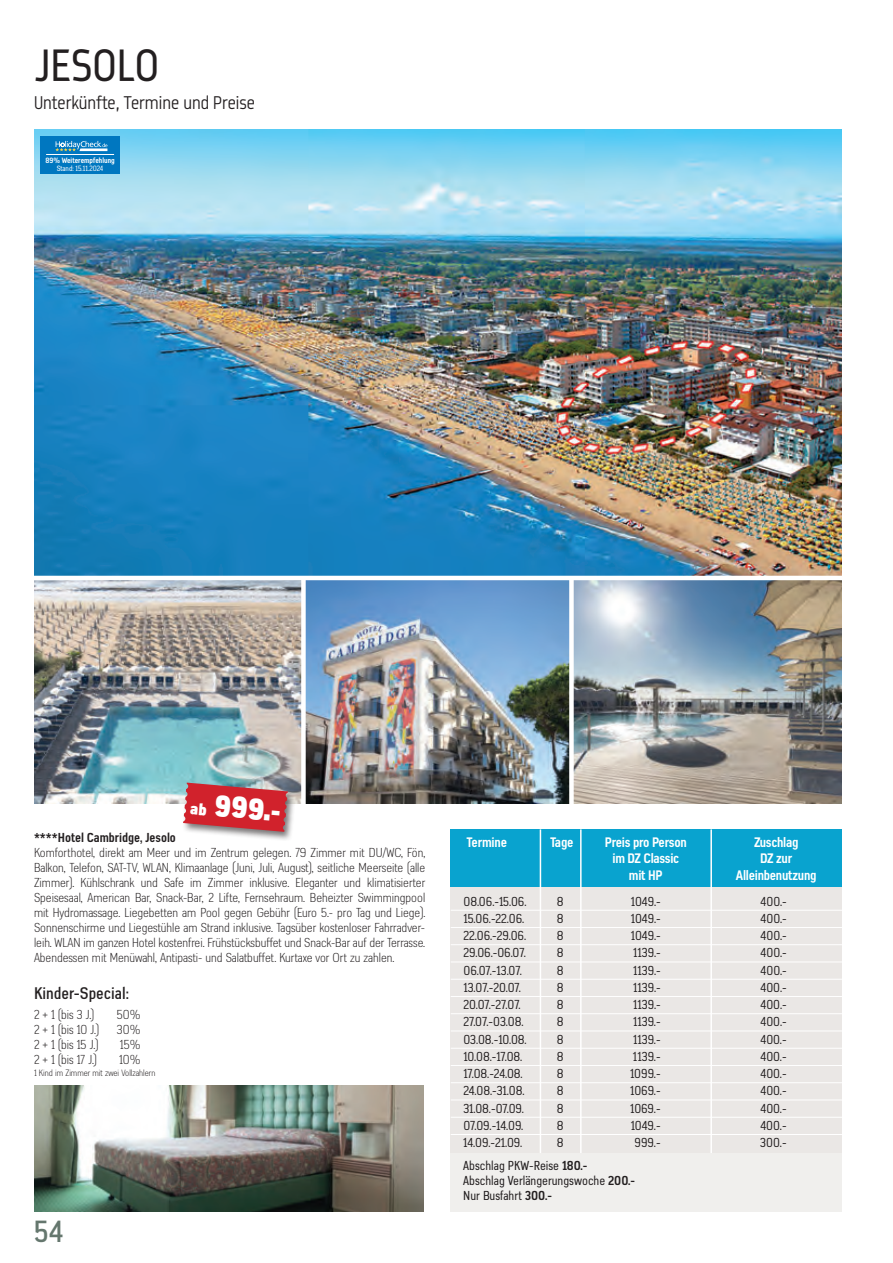
<style>
.page{position:relative;width:893px;height:1263px;background:#fff}
.page>*{position:absolute;margin:0;border:0;box-sizing:border-box;transform-origin:0 0}
.t1{font:48px "Metroflex Narrow";letter-spacing:.015em;color:#231f20}
.t2{font:500 condensed 30px "Azbuka Std";color:#65776e}
.t3{font:900 condensed 29.85px "Azbuka Std";color:#fff}
.t4{font:300 19.5px "Metroflex Narrow";color:#231f20}
.t5{font:500 condensed 16.5px "Azbuka Std";color:#231f20}
.t6{font:700 condensed 13.5px "Azbuka Std";letter-spacing:-.02em;color:#fff}
.t7{font:300 condensed 12.75px/15px "Azbuka Std";color:#231f20;text-align:justify}
.t8{font:condensed 12.75px/15px "Azbuka Std";color:#231f20}
.t9{font:700 condensed 12.75px "Azbuka Std";color:#231f20}
.t10{font:300 condensed 9px "Azbuka Std";color:#231f20}
.t11{font:700 condensed 7.5px "Azbuka Std";color:#fff}
.t12{font:condensed 7.5px "Azbuka Std";color:#fff}
.s1{font-size:15.9px}
.s2{font-weight:700}
</style>
<div class="page">
<img style="left:34px;top:129px;width:808px;height:447px">
<img style="left:34px;top:580px;width:267px;height:224px">
<img style="left:306px;top:580px;width:263px;height:224px">
<img style="left:574px;top:580px;width:268px;height:224px">
<div style="left:40px;top:136px;width:80px;height:38px;background:#0077c0"></div>
<svg style="left:55px;top:141px;width:52px;height:10px"></svg>
<hr style="left:46px;top:154px;width:68px;height:1px;background:#fff">
<div style="left:451px;top:855px;width:391px;height:333px;background:#eae7e5"></div>
<div style="left:451px;top:1153px;width:391px;height:59px;background:#f0efed"></div>
<div style="left:451px;top:829px;width:391px;height:57px;background:#09a3cf"></div>
<hr style="left:451px;top:910px;width:391px;height:1px;background:#fff">
<hr style="left:451px;top:927px;width:391px;height:1px;background:#fff">
<hr style="left:451px;top:944px;width:391px;height:1px;background:#fff">
<hr style="left:451px;top:961px;width:391px;height:1px;background:#fff">
<hr style="left:451px;top:979px;width:391px;height:1px;background:#fff">
<hr style="left:451px;top:996px;width:391px;height:1px;background:#fff">
<hr style="left:451px;top:1013px;width:391px;height:1px;background:#fff">
<hr style="left:451px;top:1030px;width:391px;height:1px;background:#fff">
<hr style="left:451px;top:1048px;width:391px;height:1px;background:#fff">
<hr style="left:451px;top:1065px;width:391px;height:1px;background:#fff">
<hr style="left:451px;top:1082px;width:391px;height:1px;background:#fff">
<hr style="left:451px;top:1099px;width:391px;height:1px;background:#fff">
<hr style="left:451px;top:1117px;width:391px;height:1px;background:#fff">
<hr style="left:451px;top:1134px;width:391px;height:1px;background:#fff">
<hr style="left:540px;top:829px;width:1px;height:324px;background:#fff">
<hr style="left:580px;top:829px;width:2px;height:324px;background:#fff">
<hr style="left:710px;top:829px;width:2px;height:324px;background:#fff">
<div style="left:181px;top:781px;width:116px;height:60px;background:#231f20;opacity:.6"></div>
<svg style="left:183px;top:782px;width:105px;height:50px;background:#c5424a"></svg>
<img style="left:34px;top:1086px;width:390px;height:126px">
<h1 class="t1" style="left:34px;top:37px;width:126px">JESOLO</h1>
<h3 class="t4" style="left:34px;top:92px;width:223px">Unterkünfte, Termine und Preise</h3>
<p class="t11" style="left:45px;top:156px;width:71px">89% Weiterempfehlung</p>
<p class="t12" style="left:57px;top:164px;width:48px">Stand: 15.11.2024</p>
<h3 class="t3" style="left:193px;top:783px;width:92px;rotate:5deg"><span class="s1">ab</span> 999.-</h3>
<p class="t9" style="left:34px;top:830px;width:143px">****Hotel Cambridge, Jesolo</p>
<p class="t7" style="left:34px;top:845px;width:393px">Komforthotel, direkt am Meer und im Zentrum gelegen. 79 Zimmer mit DU/WC, Fön, Balkon, Telefon, SAT-TV, WLAN, Klimaanlage (Juni, Juli, August), seitliche Meerseite (alle Zimmer). Kühlschrank und Safe im Zimmer inklusive. Eleganter und klimatisierter Speisesaal, American Bar, Snack-Bar, 2 Lifte, Fernsehraum. Beheizter Swimmingpool mit Hydromassage. Liegebetten am Pool gegen Gebühr (Euro 5.- pro Tag und Liege).<br>Sonnenschirme und Liegestühle am Strand inklusive. Tagsüber kostenloser Fahrradver&shy;leih. WLAN im ganzen Hotel kostenfrei. Frühstücksbuffet und Snack-Bar auf der Terrasse.<br>Abendessen mit Menüwahl, Antipasti- und Salatbuffet. Kurtaxe vor Ort zu zahlen.</p>
<p class="t5" style="left:34px;top:983px;width:96px">Kinder-Special:</p>
<p class="t7" style="left:34px;top:1007px;width:62px">2 + 1 (bis 3 J.)</p>
<p class="t7" style="left:117px;top:1007px;width:25px">50%</p>
<p class="t7" style="left:34px;top:1022px;width:67px">2 + 1 (bis 10 J.)</p>
<p class="t7" style="left:117px;top:1022px;width:25px">30%</p>
<p class="t7" style="left:34px;top:1037px;width:66px">2 + 1 (bis 15 J.)</p>
<p class="t7" style="left:120px;top:1037px;width:22px">15%</p>
<p class="t7" style="left:34px;top:1052px;width:64px">2 + 1 (bis 17 J.)</p>
<p class="t7" style="left:119px;top:1052px;width:23px">10%</p>
<p class="t10" style="left:34px;top:1067px;width:123px">1 Kind im Zimmer mit zwei Vollzahlern</p>
<h2 class="t2" style="left:34px;top:1213px;width:31px">54</h2>
<p class="t6" style="left:467px;top:834px;width:42px">Termine</p>
<p class="t6" style="left:550px;top:834px;width:25px">Tage</p>
<p class="t6" style="left:605px;top:834px;width:83px">Preis pro Person</p>
<p class="t6" style="left:754px;top:834px;width:46px">Zuschlag</p>
<p class="t6" style="left:612px;top:850px;width:68px">im DZ Classic</p>
<p class="t6" style="left:760px;top:850px;width:33px">DZ zur</p>
<p class="t6" style="left:629px;top:867px;width:35px">mit HP</p>
<p class="t6" style="left:736px;top:867px;width:82px">Alleinbenutzung</p>
<p class="t8" style="left:463px;top:894px;width:65px">08.06.-15.06.</p>
<p class="t8" style="left:557px;top:894px;width:8px">8</p>
<p class="t8" style="left:631px;top:894px;width:31px">1049.-</p>
<p class="t8" style="left:761px;top:894px;width:28px">400.-</p>
<p class="t8" style="left:463px;top:911px;width:62px">15.06.-22.06.</p>
<p class="t8" style="left:557px;top:911px;width:8px">8</p>
<p class="t8" style="left:631px;top:911px;width:31px">1049.-</p>
<p class="t8" style="left:761px;top:911px;width:28px">400.-</p>
<p class="t8" style="left:463px;top:928px;width:64px">22.06.-29.06.</p>
<p class="t8" style="left:557px;top:928px;width:8px">8</p>
<p class="t8" style="left:631px;top:928px;width:31px">1049.-</p>
<p class="t8" style="left:761px;top:928px;width:28px">400.-</p>
<p class="t8" style="left:463px;top:945px;width:64px">29.06.-06.07.</p>
<p class="t8" style="left:557px;top:945px;width:8px">8</p>
<p class="t8" style="left:633px;top:945px;width:29px">1139.-</p>
<p class="t8" style="left:761px;top:945px;width:28px">400.-</p>
<p class="t8" style="left:463px;top:963px;width:60px">06.07.-13.07.</p>
<p class="t8" style="left:557px;top:963px;width:8px">8</p>
<p class="t8" style="left:633px;top:963px;width:29px">1139.-</p>
<p class="t8" style="left:761px;top:963px;width:28px">400.-</p>
<p class="t8" style="left:463px;top:980px;width:59px">13.07.-20.07.</p>
<p class="t8" style="left:557px;top:980px;width:8px">8</p>
<p class="t8" style="left:633px;top:980px;width:29px">1139.-</p>
<p class="t8" style="left:761px;top:980px;width:28px">400.-</p>
<p class="t8" style="left:463px;top:997px;width:59px">20.07.-27.07.</p>
<p class="t8" style="left:557px;top:997px;width:8px">8</p>
<p class="t8" style="left:633px;top:997px;width:29px">1139.-</p>
<p class="t8" style="left:761px;top:997px;width:28px">400.-</p>
<p class="t8" style="left:463px;top:1014px;width:62px">27.07.-03.08.</p>
<p class="t8" style="left:557px;top:1014px;width:8px">8</p>
<p class="t8" style="left:633px;top:1014px;width:29px">1139.-</p>
<p class="t8" style="left:760px;top:1014px;width:28px">400.-</p>
<p class="t8" style="left:463px;top:1032px;width:65px">03.08.-10.08.</p>
<p class="t8" style="left:557px;top:1032px;width:8px">8</p>
<p class="t8" style="left:633px;top:1032px;width:29px">1139.-</p>
<p class="t8" style="left:760px;top:1032px;width:28px">400.-</p>
<p class="t8" style="left:463px;top:1049px;width:61px">10.08.-17.08.</p>
<p class="t8" style="left:557px;top:1049px;width:8px">8</p>
<p class="t8" style="left:633px;top:1049px;width:29px">1139.-</p>
<p class="t8" style="left:760px;top:1049px;width:28px">400.-</p>
<p class="t8" style="left:463px;top:1066px;width:61px">17.08.-24.08.</p>
<p class="t8" style="left:557px;top:1066px;width:8px">8</p>
<p class="t8" style="left:630px;top:1066px;width:32px">1099.-</p>
<p class="t8" style="left:760px;top:1066px;width:28px">400.-</p>
<p class="t8" style="left:463px;top:1083px;width:63px">24.08.-31.08.</p>
<p class="t8" style="left:557px;top:1083px;width:8px">8</p>
<p class="t8" style="left:630px;top:1083px;width:32px">1069.-</p>
<p class="t8" style="left:760px;top:1083px;width:28px">400.-</p>
<p class="t8" style="left:463px;top:1101px;width:62px">31.08.-07.09.</p>
<p class="t8" style="left:557px;top:1101px;width:8px">8</p>
<p class="t8" style="left:630px;top:1101px;width:32px">1069.-</p>
<p class="t8" style="left:760px;top:1101px;width:28px">400.-</p>
<p class="t8" style="left:463px;top:1118px;width:62px">07.09.-14.09.</p>
<p class="t8" style="left:557px;top:1118px;width:8px">8</p>
<p class="t8" style="left:631px;top:1118px;width:31px">1049.-</p>
<p class="t8" style="left:760px;top:1118px;width:28px">400.-</p>
<p class="t8" style="left:463px;top:1135px;width:60px">14.09.-21.09.</p>
<p class="t8" style="left:557px;top:1135px;width:8px">8</p>
<p class="t8" style="left:635px;top:1135px;width:27px">999.-</p>
<p class="t8" style="left:760px;top:1135px;width:28px">300.-</p>
<p class="t8" style="left:463px;top:1158px;width:173px">Abschlag PKW-Reise <span class="s2">180.-<br></span>Abschlag Verlängerungswoche <span class="s2">200.-<br></span>Nur Busfahrt <span class="s2">300.-</span></p>
</div>
